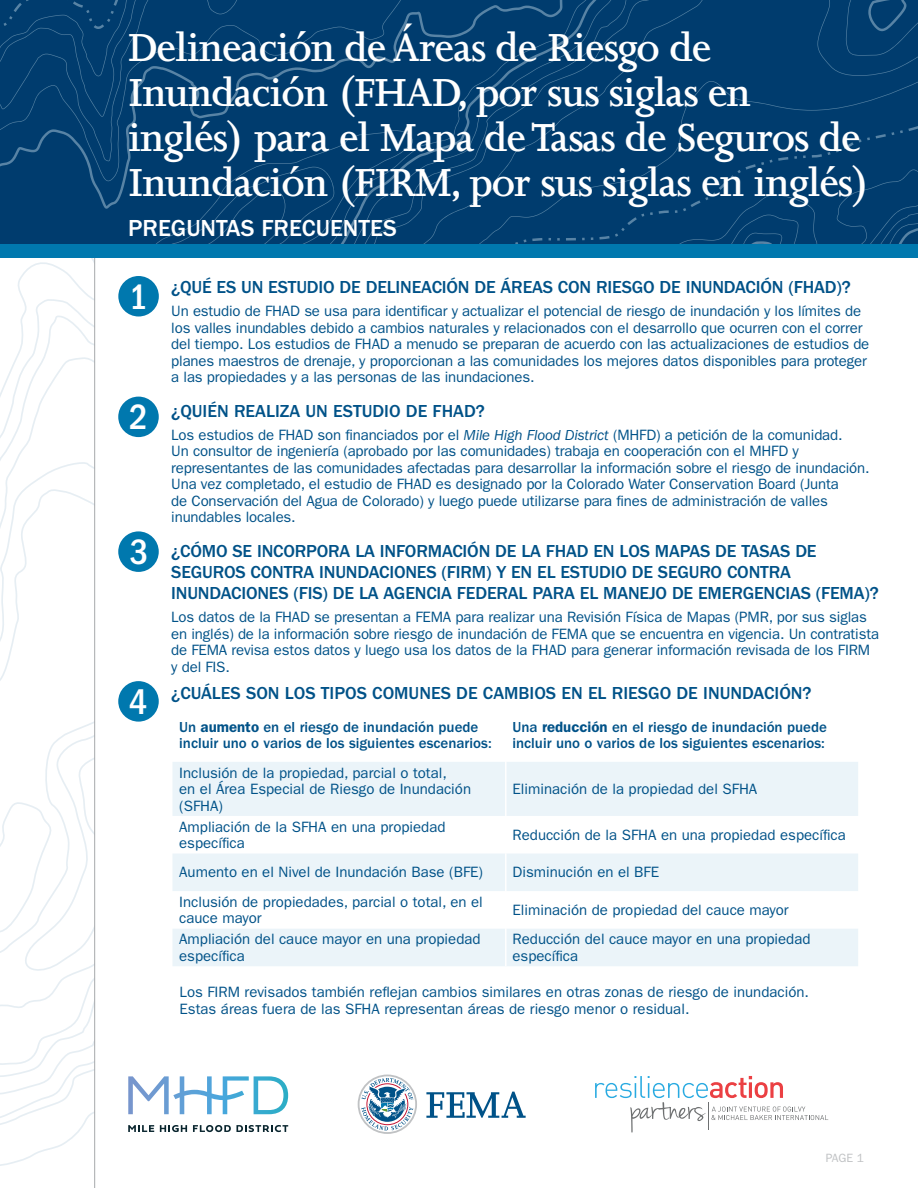
<style>
.page{position:relative;width:918px;height:1188px;background:#fff}
.page>*{position:absolute;margin:0;border:0;box-sizing:border-box;transform-origin:0 0}
.t1{font:600 45px/45px "Joanna MT Std";letter-spacing:-.025em;color:#fff}
.t2{font:500 condensed 36.45px "ITC Franklin Gothic Std";color:#fff}
.t3{font:500 24px "ITC Franklin Gothic Std";color:#fff}
.t4{font:500 18px/21px "ITC Franklin Gothic Std";letter-spacing:-.01em;color:#005288}
.t5{font:15px/16.5px "ITC Franklin Gothic Std";letter-spacing:-.01em;color:#005288}
.t6{font:500 15px/16.5px "ITC Franklin Gothic Std";color:#005288}
.t7{font:12px "ITC Franklin Gothic Std";color:#c0c2c4}
.s1{font-style:italic}
.s2{font-weight:600}
</style>
<div class="page">
<svg style="left:0;top:258px;width:94px;height:908px"></svg>
<hr style="left:94px;top:251px;width:1px;height:937px;background:#a7a9ac">
<div style="left:0;top:0;width:918px;height:247px;background:#003c6e"></div>
<div style="left:0;top:245px;width:918px;height:13px;background:#0078ae"></div>
<svg style="left:128px;top:1076px;width:160px;height:38px"></svg>
<svg style="left:128px;top:1125px;width:26px;height:7px"></svg>
<svg style="left:160px;top:1125px;width:27px;height:7px"></svg>
<svg style="left:193px;top:1125px;width:95px;height:7px"></svg>
<svg style="left:426px;top:1092px;width:100px;height:26px"></svg>
<svg style="left:358px;top:1075px;width:59px;height:59px"></svg>
<svg style="left:595px;top:1076px;width:233px;height:57px"></svg>
<svg style="left:172px;top:762px;width:686px;height:204px;fill:#ebf4f9"></svg>
<hr style="left:505px;top:762px;width:2px;height:54px;background:#fff">
<hr style="left:505px;top:816px;width:2px;height:38px;background:#fff">
<hr style="left:505px;top:854px;width:2px;height:37px;background:#fff">
<hr style="left:505px;top:891px;width:2px;height:38px;background:#fff">
<hr style="left:505px;top:929px;width:2px;height:37px;background:#fff">
<div style="left:118px;top:276px;width:41px;height:40px;background:#0078ae;border-radius:50%"></div>
<div style="left:118px;top:397px;width:41px;height:40px;background:#0078ae;border-radius:50%"></div>
<div style="left:118px;top:531px;width:41px;height:41px;background:#0078ae;border-radius:50%"></div>
<div style="left:118px;top:681px;width:41px;height:41px;background:#0078ae;border-radius:50%"></div>
<h1 class="t1" style="left:128px;top:25px;width:743px">Delineación de Áreas de Riesgo de Inundación (FHAD, por sus siglas en inglés) para el Mapa de Tasas de Seguros de Inundación (FIRM, por sus siglas en inglés)</h1>
<h3 class="t3" style="left:128px;top:215px;width:270px">PREGUNTAS FRECUENTES</h3>
<h2 class="t2" style="left:129px;top:276px;width:20px">1</h2>
<h2 class="t2" style="left:129px;top:397px;width:20px">2</h2>
<h2 class="t2" style="left:130px;top:531px;width:20px">3</h2>
<h2 class="t2" style="left:129px;top:681px;width:20px">4</h2>
<p class="t4" style="left:171px;top:277px;width:681px">¿QUÉ ES UN ESTUDIO DE DELINEACIÓN DE ÁREAS CON RIESGO DE INUNDACIÓN (FHAD)?</p>
<p class="t5" style="left:171px;top:303px;width:700px">Un estudio de FHAD se usa para identificar y actualizar el potencial de riesgo de inundación y los límites de los valles inundables debido a cambios naturales y relacionados con el desarrollo que ocurren con el correr del tiempo. Los estudios de FHAD a menudo se preparan de acuerdo con las actualizaciones de estudios de planes maestros de drenaje, y proporcionan a las comunidades los mejores datos disponibles para proteger a las propiedades y a las personas de las inundaciones.</p>
<p class="t4" style="left:171px;top:400px;width:315px">¿QUIÉN REALIZA UN ESTUDIO DE FHAD?</p>
<p class="t5" style="left:171px;top:427px;width:700px">Los estudios de FHAD son financiados por el <span class="s1">Mile High Flood District</span> (MHFD) a petición de la comunidad.<br>Un consultor de ingeniería (aprobado por las comunidades) trabaja en cooperación con el MHFD y representantes de las comunidades afectadas para desarrollar la información sobre el riesgo de inundación.<br>Una vez completado, el estudio de FHAD es designado por la Colorado Water Conservation Board (Junta<br>de Conservación del Agua de Colorado) y luego puede utilizarse para fines de administración de valles inundables locales.</p>
<p class="t4" style="left:171px;top:541px;width:709px">¿CÓMO SE INCORPORA LA INFORMACIÓN DE LA FHAD EN LOS MAPAS DE TASAS DE<br>SEGUROS CONTRA INUNDACIONES (FIRM) Y EN EL ESTUDIO DE SEGURO CONTRA<br>INUNDACIONES (FIS) DE LA AGENCIA FEDERAL PARA EL MANEJO DE EMERGENCIAS (FEMA)?</p>
<p class="t5" style="left:171px;top:609px;width:709px">Los datos de la FHAD se presentan a FEMA para realizar una Revisión Física de Mapas (PMR, por sus siglas en inglés) de la información sobre riesgo de inundación de FEMA que se encuentra en vigencia. Un contratista de FEMA revisa estos datos y luego usa los datos de la FHAD para generar información revisada de los FIRM y del FIS.</p>
<p class="t4" style="left:171px;top:683px;width:642px">¿CUÁLES SON LOS TIPOS COMUNES DE CAMBIOS EN EL RIESGO DE INUNDACIÓN?</p>
<p class="t6" style="left:179px;top:719px;width:314px">Un <span class="s2">aumento</span> en el riesgo de inundación puede incluir uno o varios de los siguientes escenarios:</p>
<p class="t6" style="left:513px;top:719px;width:316px">Una <span class="s2">reducción</span> en el riesgo de inundación puede incluir uno o varios de los siguientes escenarios:</p>
<p class="t5" style="left:179px;top:764px;width:293px">Inclusión de la propiedad, parcial o total,<br>en el Área Especial de Riesgo de Inundación (SFHA)</p>
<p class="t5" style="left:513px;top:781px;width:246px">Eliminación de la propiedad del SFHA</p>
<p class="t5" style="left:179px;top:818px;width:268px">Ampliación de la SFHA en una propiedad específica</p>
<p class="t5" style="left:513px;top:827px;width:335px">Reducción de la SFHA en una propiedad específica</p>
<p class="t5" style="left:179px;top:864px;width:305px">Aumento en el Nivel de Inundación Base (BFE)</p>
<p class="t5" style="left:513px;top:864px;width:148px">Disminución en el BFE</p>
<p class="t5" style="left:179px;top:894px;width:305px">Inclusión de propiedades, parcial o total, en el cauce mayor</p>
<p class="t5" style="left:513px;top:902px;width:278px">Eliminación de propiedad del cauce mayor</p>
<p class="t5" style="left:179px;top:931px;width:303px">Ampliación del cauce mayor en una propiedad específica</p>
<p class="t5" style="left:513px;top:931px;width:300px">Reducción del cauce mayor en una propiedad específica</p>
<p class="t5" style="left:180px;top:984px;width:631px">Los FIRM revisados también reflejan cambios similares en otras zonas de riesgo de inundación.<br>Estas áreas fuera de las SFHA representan áreas de riesgo menor o residual.</p>
<p class="t7" style="left:826px;top:1151px;width:40px">PAGE 1</p>
</div>
